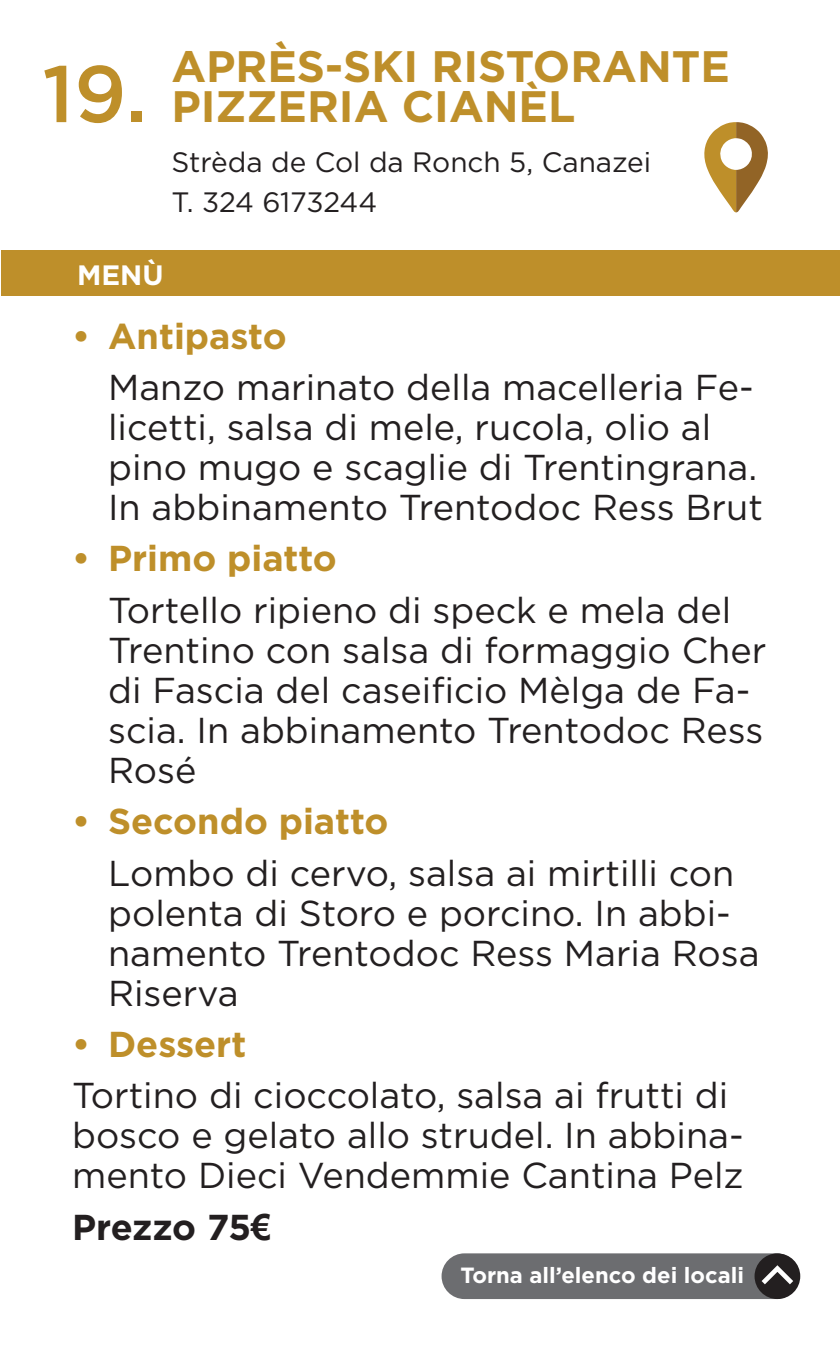
<style>
.page{position:relative;width:840px;height:1361px;background:#fff}
.page>*{position:absolute;margin:0;border:0;box-sizing:border-box;transform-origin:0 0}
.t1{font:500 80px "Gotham";color:#be8f2a}
.t2{font:700 44px/40px "Gotham";color:#be8f2a}
.t3{font:36px/40px "Gotham";color:#231f20}
.t4{font:700 36px "Gotham";color:#be8f2a}
.t5{font:700 36px "Gotham";letter-spacing:-.015em;color:#231f20}
.t6{font:28px "Gotham";color:#231f20}
.t7{font:700 28px "Gotham";color:#fff}
.t8{font:700 22px "Gotham";color:#fff}
.s1{font-family:"Arial"}
</style>
<div class="page">
<svg style="left:704px;top:122px;width:64px;height:90px"></svg>
<div style="left:1px;top:250px;width:838px;height:46px;background:#be8f2a"></div>
<div style="left:441px;top:1253px;width:357px;height:46px;background:#6c6d70;border-radius:23px"></div>
<div style="left:754px;top:1253px;width:45px;height:46px;background:#231f20;border-radius:50%"></div>
<svg style="left:756px;top:1262px;width:41px;height:27px"></svg>
<p class="t1" style="left:42px;top:48px;width:106px">19.</p>
<p class="t2" style="left:171px;top:45px;width:559px">APRÈS-SKI RISTORANTE<br>PIZZERIA CIANÈL</p>
<p class="t6" style="left:171px;top:145px;width:481px">Strèda de Col da Ronch 5, Canazei</p>
<p class="t6" style="left:171px;top:185px;width:207px">T. 324 6173244</p>
<p class="t7" style="left:77px;top:258px;width:88px">MENÙ</p>
<p class="t4" style="left:72px;top:315px;width:216px">• Antipasto</p>
<p class="t3" style="left:108px;top:366px;width:656px">Manzo marinato della macelleria Fe&shy;licetti, salsa di mele, rucola, olio al pino mugo e scaglie di Trentingrana.<br>In abbinamento Trentodoc Ress Brut</p>
<p class="t4" style="left:72px;top:538px;width:266px">• Primo piatto</p>
<p class="t3" style="left:108px;top:589px;width:659px">Tortello ripieno di speck e mela del<br>Trentino con salsa di formaggio Cher di Fascia del caseificio Mèlga de Fa&shy;scia. In abbinamento Trentodoc Ress<br>Rosé</p>
<p class="t4" style="left:72px;top:800px;width:318px">• Secondo piatto</p>
<p class="t3" style="left:108px;top:852px;width:652px">Lombo di cervo, salsa ai mirtilli con polenta di Storo e porcino. In abbi&shy;namento Trentodoc Ress Maria Rosa<br>Riserva</p>
<p class="t4" style="left:72px;top:1023px;width:176px">• Dessert</p>
<p class="t3" style="left:72px;top:1075px;width:672px">Tortino di cioccolato, salsa ai frutti di bosco e gelato allo strudel. In abbina&shy;mento Dieci Vendemmie Cantina Pelz</p>
<p class="t5" style="left:72px;top:1206px;width:200px">Prezzo 75<span class="s1">€</span></p>
<p class="t8" style="left:460px;top:1262px;width:285px">Torna all’elenco dei locali</p>
</div>
